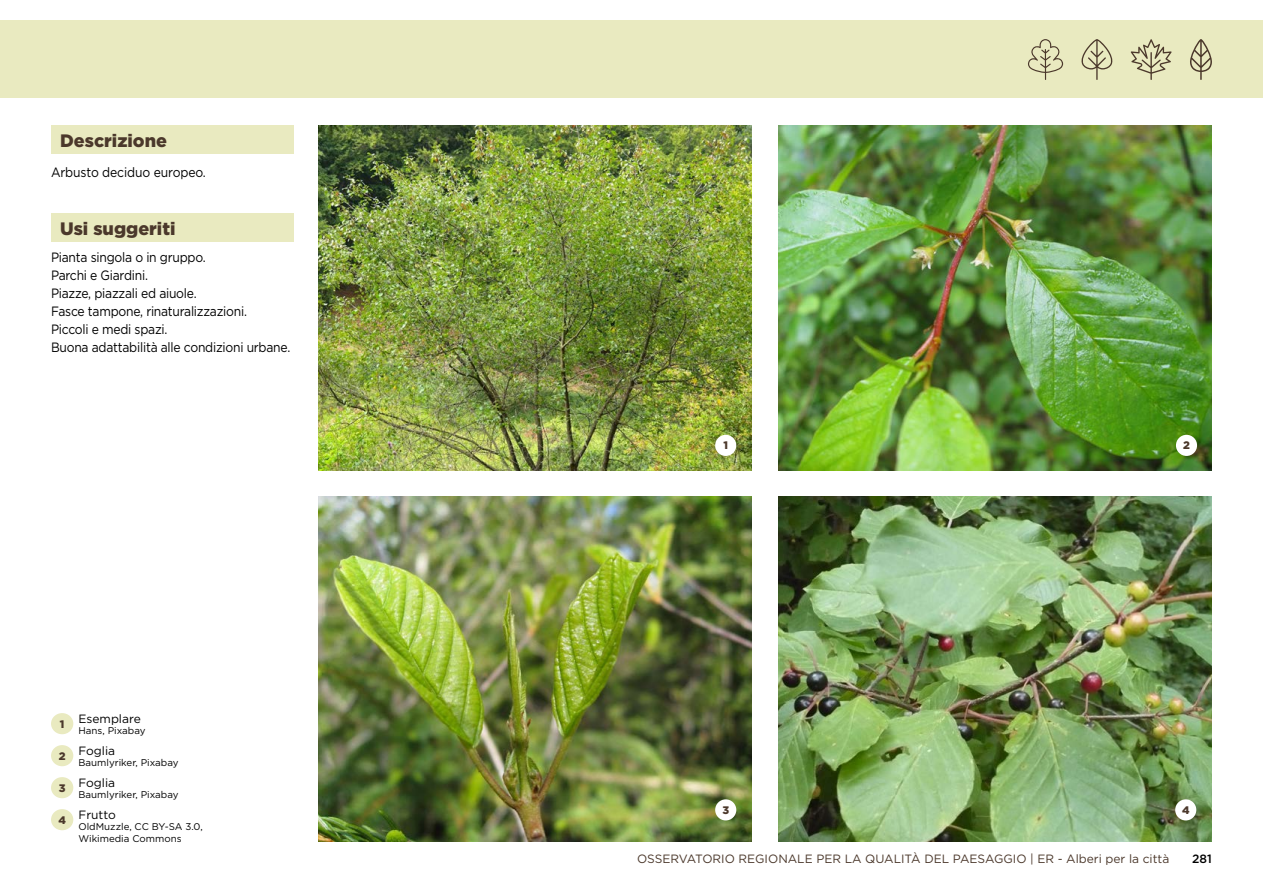
<style>
.page{position:relative;width:1263px;height:893px;background:#fff}
.page>*{position:absolute;margin:0;border:0;box-sizing:border-box;transform-origin:0 0}
.t1{font:900 18px "Gotham";color:#4b382b}
.t2{font:13.5px/18px "Gotham";letter-spacing:-.02em;color:#000;scale:.9 1}
.t3{font:12px "Gotham";color:#4b382b}
.t4{font:12px "Gotham";color:#000}
.t5{font:500 12px "Gotham";color:#000}
.t6{font:900 10.95px "Gotham";color:#4b382b}
.t7{font:9.75px/11.7px "Gotham";color:#000}
</style>
<div class="page">
<div style="left:0;top:20px;width:1263px;height:77px;background:#e9eac0"></div>
<svg style="left:1081px;top:39px;width:32px;height:41px"></svg>
<svg style="left:1131px;top:39px;width:40px;height:41px"></svg>
<svg style="left:1190px;top:39px;width:22px;height:41px"></svg>
<svg style="left:1028px;top:39px;width:35px;height:41px"></svg>
<img style="left:318px;top:497px;width:433px;height:345px">
<img style="left:779px;top:497px;width:433px;height:345px">
<div style="left:715px;top:799px;width:21px;height:21px;background:#fff;border-radius:50%"></div>
<div style="left:1175px;top:799px;width:21px;height:21px;background:#fff;border-radius:50%"></div>
<img style="left:318px;top:125px;width:433px;height:346px">
<img style="left:779px;top:125px;width:433px;height:346px">
<div style="left:715px;top:435px;width:21px;height:21px;background:#fff;border-radius:50%"></div>
<div style="left:1176px;top:435px;width:21px;height:21px;background:#fff;border-radius:50%"></div>
<div style="left:51px;top:213px;width:242px;height:29px;background:#e9eac0"></div>
<div style="left:51px;top:125px;width:242px;height:29px;background:#e9eac0"></div>
<div style="left:51px;top:713px;width:22px;height:21px;background:#e9eac0;border-radius:50%"></div>
<div style="left:51px;top:745px;width:22px;height:21px;background:#e9eac0;border-radius:50%"></div>
<div style="left:51px;top:777px;width:22px;height:21px;background:#e9eac0;border-radius:50%"></div>
<div style="left:51px;top:809px;width:22px;height:21px;background:#e9eac0;border-radius:50%"></div>
<h1 class="t1" style="left:60px;top:128px;width:108px">Descrizione</h1>
<p class="t2" style="left:51px;top:163px;width:174px">Arbusto deciduo europeo.</p>
<h1 class="t1" style="left:60px;top:216px;width:117px">Usi suggeriti</h1>
<p class="t2" style="left:51px;top:248px;width:267px">Pianta singola o in gruppo.<br>Parchi e Giardini.<br>Piazze, piazzali ed aiuole.<br>Fasce tampone, rinaturalizzazioni.<br>Piccoli e medi spazi.<br>Buona adattabilità alle condizioni urbane.</p>
<p class="t6" style="left:60px;top:716px;width:6px">1</p>
<p class="t4" style="left:78px;top:711px;width:64px">Esemplare</p>
<p class="t7" style="left:78px;top:725px;width:69px">Hans, Pixabay</p>
<p class="t6" style="left:59px;top:748px;width:8px">2</p>
<p class="t4" style="left:78px;top:743px;width:38px">Foglia</p>
<p class="t7" style="left:78px;top:757px;width:102px">Baumlyriker, Pixabay</p>
<p class="t6" style="left:59px;top:780px;width:8px">3</p>
<p class="t4" style="left:78px;top:775px;width:38px">Foglia</p>
<p class="t7" style="left:78px;top:789px;width:102px">Baumlyriker, Pixabay</p>
<p class="t6" style="left:58px;top:812px;width:9px">4</p>
<p class="t4" style="left:78px;top:807px;width:39px">Frutto</p>
<p class="t7" style="left:78px;top:821px;width:126px">OldMuzzle, CC BY-SA 3.0,<br>Wikimedia Commons</p>
<p class="t6" style="left:723px;top:438px;width:6px">1</p>
<p class="t6" style="left:1183px;top:438px;width:8px">2</p>
<p class="t6" style="left:722px;top:802px;width:8px">3</p>
<p class="t6" style="left:1182px;top:802px;width:9px">4</p>
<p class="t3" style="left:637px;top:851px;width:534px">OSSERVATORIO REGIONALE PER LA QUALITÀ DEL PAESAGGIO | ER - Alberi per la città</p>
<p class="t5" style="left:1192px;top:850px;width:21px">281</p>
</div>
